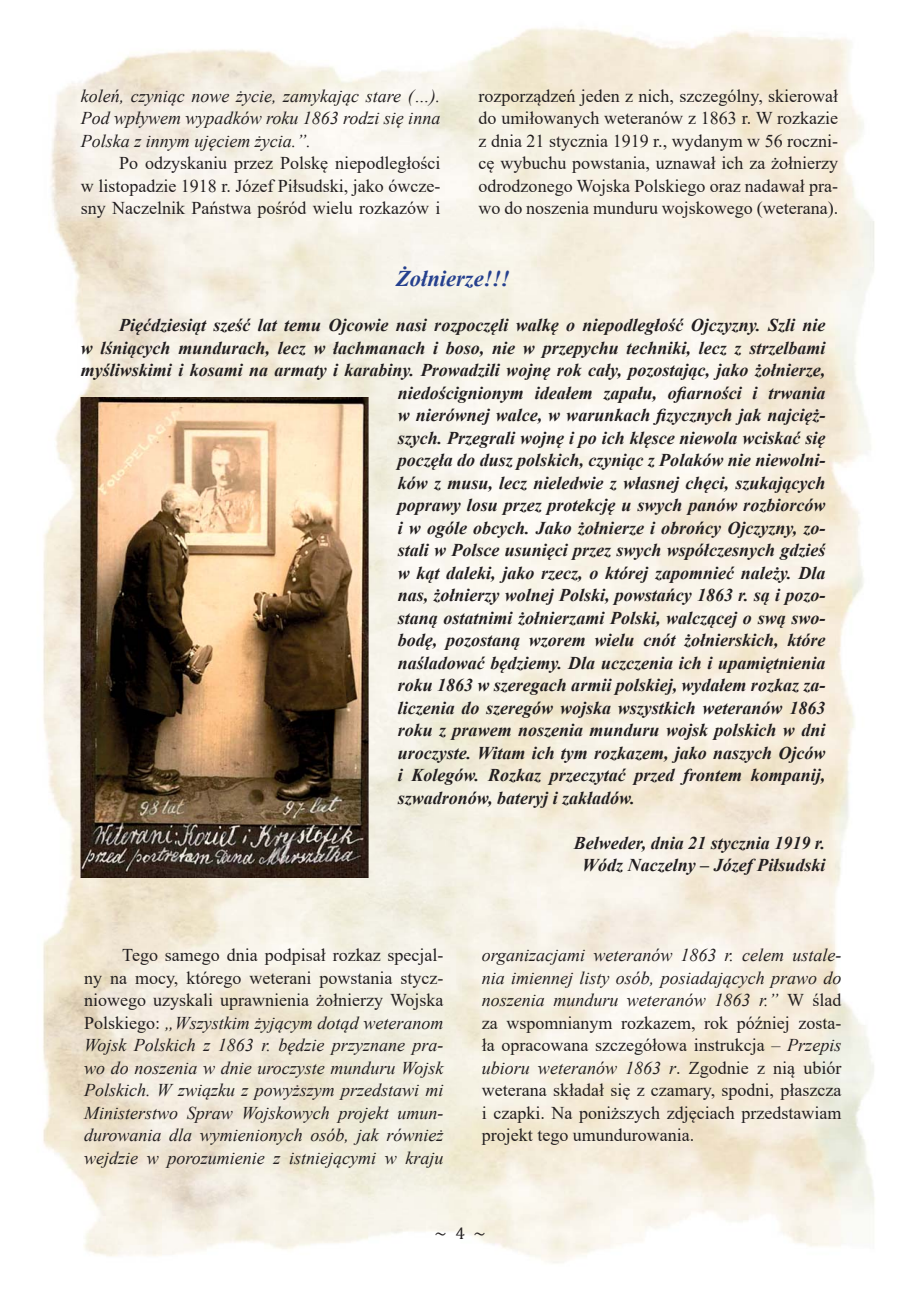
<style>
.page{position:relative;width:919px;height:1289px;background:#fff}
.page>*{position:absolute;margin:0;border:0;box-sizing:border-box;transform-origin:0 0}
.t1{font:italic 700 22.5px "Times New Roman";color:#25408e}
.t2{font:italic 700 18px/22.5px "Times New Roman";color:#231f20;text-align:center}
.t3{font:18px/22.5px "Times New Roman";color:#231f20;text-align:justify}
.t4{font:italic 18px/22.5px "Times New Roman";color:#231f20;text-align:justify}
.t5{font:17.1px "Cambria";color:#231f20}
.s1{font-style:normal}
.s2{font-style:italic}
</style>
<div class="page">
<img style="left:43px;top:27px;width:832px;height:1236px">
<img style="left:81px;top:398px;width:288px;height:479px">
<p class="t4" style="left:81px;top:84px;width:361px">koleń, czyniąc nowe życie, zamykając stare (…).<br>Pod wpływem wypadków roku 1863 rodzi się inna Polska z innym ujęciem życia.”.</p>
<p class="t3" style="left:81px;top:152px;width:361px;text-indent:38px">Po odzyskaniu przez Polskę niepodległości w listopadzie 1918 r. Józef Piłsudski, jako ówcze&shy;sny Naczelnik Państwa pośród wielu rozkazów i</p>
<p class="t3" style="left:478px;top:84px;width:361px">rozporządzeń jeden z nich, szczególny, skierował do umiłowanych weteranów z 1863 r. W rozkazie z dnia 21 stycznia 1919 r., wydanym w 56 roczni&shy;cę wybuchu powstania, uznawał ich za żołnierzy odrodzonego Wojska Polskiego oraz nadawał pra&shy;wo do noszenia munduru wojskowego (weterana).</p>
<p class="t1" style="left:396px;top:266px;width:115px">Żołnierze!!!</p>
<p class="t2" style="left:119px;top:314px;width:707px">Pięćdziesiąt sześć lat temu Ojcowie nasi rozpoczęli walkę o niepodległość Ojczyzny. Szli nie</p>
<p class="t2" style="left:81px;top:336px;width:746px">w lśniących mundurach, lecz w łachmanach i boso, nie w przepychu techniki, lecz z strzelbami</p>
<p class="t2" style="left:81px;top:359px;width:746px">myśliwskimi i kosami na armaty i karabiny. Prowadzili wojnę rok cały, pozostając, jako żołnierze,</p>
<p class="t2" style="left:398px;top:381px;width:429px">niedoścignionym ideałem zapału, ofiarności i trwania</p>
<p class="t2" style="left:398px;top:404px;width:429px">w nierównej walce, w warunkach fizycznych jak najcięż-</p>
<p class="t2" style="left:398px;top:426px;width:429px">szych. Przegrali wojnę i po ich klęsce niewola wciskać się</p>
<p class="t2" style="left:398px;top:449px;width:429px">poczęła do dusz polskich, czyniąc z Polaków nie niewolni-</p>
<p class="t2" style="left:398px;top:471px;width:429px">ków z musu, lecz nieledwie z własnej chęci, szukających</p>
<p class="t2" style="left:398px;top:494px;width:429px">poprawy losu przez protekcję u swych panów rozbiorców</p>
<p class="t2" style="left:398px;top:516px;width:429px">i w ogóle obcych. Jako żołnierze i obrońcy Ojczyzny, zo-</p>
<p class="t2" style="left:398px;top:539px;width:429px">stali w Polsce usunięci przez swych współczesnych gdzieś</p>
<p class="t2" style="left:398px;top:561px;width:429px">w kąt daleki, jako rzecz, o której zapomnieć należy. Dla</p>
<p class="t2" style="left:398px;top:584px;width:429px">nas, żołnierzy wolnej Polski, powstańcy 1863 r. są i pozo-</p>
<p class="t2" style="left:398px;top:606px;width:429px">staną ostatnimi żołnierzami Polski, walczącej o swą swo-</p>
<p class="t2" style="left:398px;top:629px;width:429px">bodę, pozostaną wzorem wielu cnót żołnierskich, które</p>
<p class="t2" style="left:398px;top:651px;width:429px">naśladować będziemy. Dla uczczenia ich i upamiętnienia</p>
<p class="t2" style="left:398px;top:674px;width:429px">roku 1863 w szeregach armii polskiej, wydałem rozkaz za-</p>
<p class="t2" style="left:398px;top:696px;width:429px">liczenia do szeregów wojska wszystkich weteranów 1863</p>
<p class="t2" style="left:398px;top:719px;width:429px">roku z prawem noszenia munduru wojsk polskich w dni</p>
<p class="t2" style="left:398px;top:741px;width:429px">uroczyste. Witam ich tym rozkazem, jako naszych Ojców</p>
<p class="t2" style="left:398px;top:764px;width:429px">i Kolegów. Rozkaz przeczytać przed frontem kompanij,</p>
<p class="t2" style="left:398px;top:786px;width:239px">szwadronów, bateryj i zakładów.</p>
<p class="t2" style="left:573px;top:831px;width:253px">Belweder, dnia 21 stycznia 1919 r.<br>Wódz Naczelny – Józef Piłsudski</p>
<p class="t4" style="left:84px;top:943px;width:361px;text-indent:38px"><span class="s1">Tego samego dnia podpisał rozkaz specjal&shy;ny na mocy, którego weterani powstania stycz&shy;niowego uzyskali uprawnienia żołnierzy Wojska Polskiego:</span> „Wszystkim żyjącym dotąd weteranom Wojsk Polskich z 1863 r. będzie przyznane pra&shy;wo do noszenia w dnie uroczyste munduru Wojsk Polskich. W związku z powyższym przedstawi mi Ministerstwo Spraw Wojskowych projekt umun&shy;durowania dla wymienionych osób, jak również wejdzie w porozumienie z istniejącymi w kraju</p>
<p class="t3" style="left:482px;top:943px;width:361px"><span class="s2">organizacjami weteranów 1863 r. celem ustale&shy;nia imiennej listy osób, posiadających prawo do noszenia munduru weteranów 1863 r.”</span> W ślad za wspomnianym rozkazem, rok później zosta&shy;ła opracowana szczegółowa instrukcja – <span class="s2">Przepis ubioru weteranów 1863 r</span>. Zgodnie z nią ubiór weterana składał się z czamary, spodni, płaszcza i czapki. Na poniższych zdjęciach przedstawiam projekt tego umundurowania.</p>
<p class="t5" style="left:434px;top:1222px;width:53px">~ 4 ~</p>
</div>
